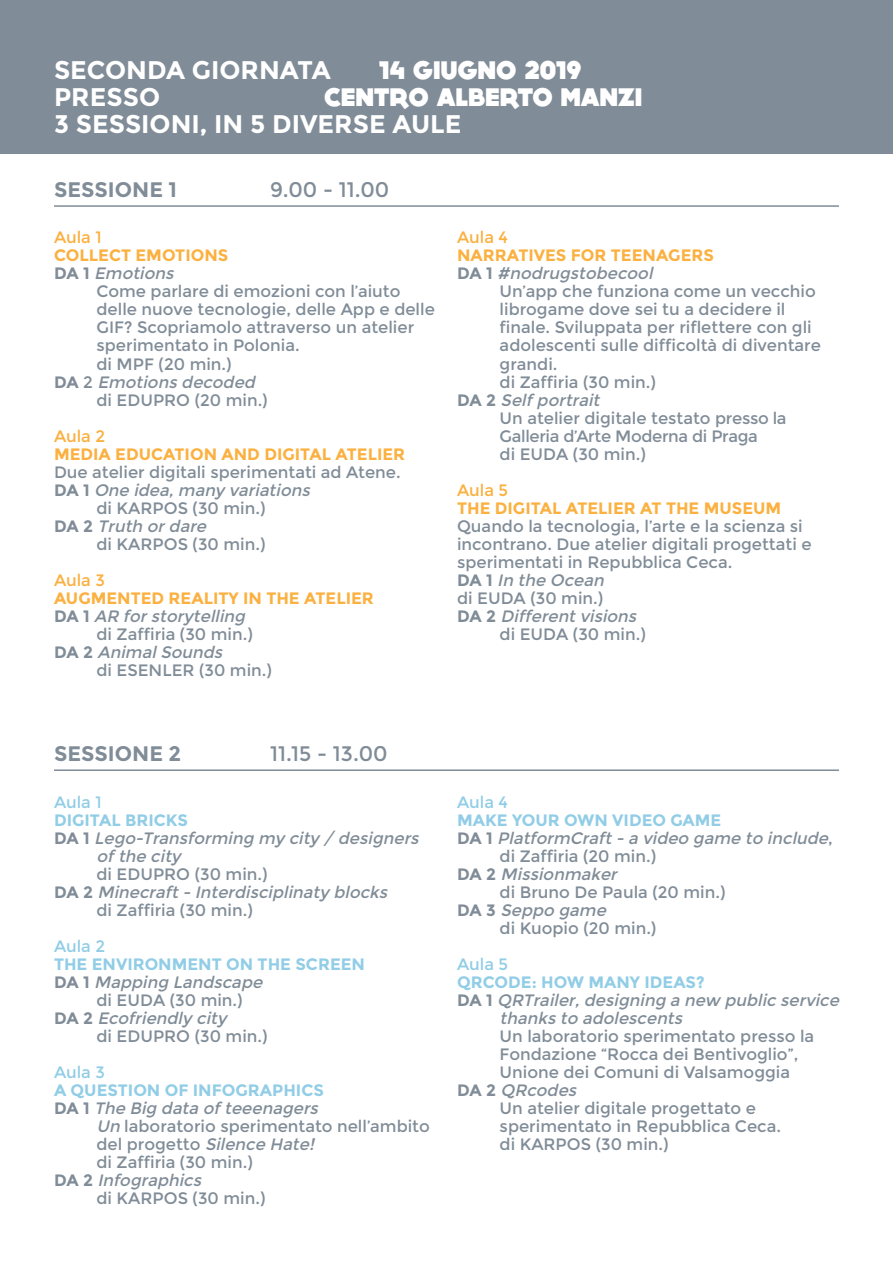
<style>
.page{position:relative;width:893px;height:1263px;background:#fff}
.page>*{position:absolute;margin:0;border:0;box-sizing:border-box;transform-origin:0 0}
.Stile_di_paragrafo_1{font:700 25.5px "Montserrat";color:#fff}
.Stile_di_paragrafo_1-2{font:800 25.5px "DOCK11";color:#fff}
.t1{font:21px "Montserrat";color:#808c97}
.t2{font:700 21px "Montserrat";color:#808c97}
.t3{font:16.5px/18px "Montserrat";color:#808c97}
.t4{font:italic 16.5px/18px "Montserrat";color:#808c97}
.t5{font:700 16.5px/18px "Montserrat";color:#fbb03f}
.t6{font:700 16.5px "Montserrat";color:#91cde6}
.t7{font:16.5px "Montserrat";color:#91cde6}
.t8{font:16.5px "Montserrat";color:#fbb03f}
.s1{font-weight:700}
.s2{font-style:italic}
.s3{font-weight:700;font-style:normal}
.s4{font-style:normal}
.s5{font-weight:400}
</style>
<div class="page">
<div style="left:0;top:0;width:893px;height:153px;background:#808c97"></div>
<hr style="left:54px;top:205px;width:785px;height:2px;background:#808c97">
<hr style="left:54px;top:769px;width:785px;height:2px;background:#808c97">
<p class="Stile_di_paragrafo_1" style="left:54px;top:55px;width:278px">SECONDA GIORNATA</p>
<p class="Stile_di_paragrafo_1-2" style="left:378px;top:58px;width:205px">14 GIUGNO 2019</p>
<p class="Stile_di_paragrafo_1" style="left:54px;top:82px;width:108px">PRESSO</p>
<p class="Stile_di_paragrafo_1-2" style="left:324px;top:85px;width:320px">CENTRO ALBERTO MANZI</p>
<p class="Stile_di_paragrafo_1" style="left:54px;top:109px;width:409px">3 SESSIONI, IN 5 DIVERSE AULE</p>
<p class="t2" style="left:54px;top:177px;width:125px">SESSIONE 1</p>
<p class="t1" style="left:270px;top:177px;width:121px">9.00 - 11.00</p>
<p class="t8" style="left:54px;top:228px;width:49px">Aula 1</p>
<p class="t5" style="left:54px;top:247px;width:176px">COLLECT EMOTIONS</p>
<p class="t3" style="left:97px;top:265px;width:340px;text-indent:-43px"><span class="s1">D A 1</span> <span class="s2">Emotions<br></span>Come parlare di emozioni con l’aiuto delle nuove tecnologie, delle App e delle<br>GIF? Scopriamolo attraverso un atelier sperimentato in Polonia.<br>di MPF (20 min.)</p>
<p class="t3" style="left:97px;top:373px;width:173px;text-indent:-43px"><span class="s1">D A</span> 2 <span class="s2">Emotions decoded </span>di EDUPRO (20 min.)</p>
<p class="t8" style="left:54px;top:426px;width:53px">Aula 2</p>
<p class="t5" style="left:54px;top:445px;width:353px">MEDIA EDUCATION AND DIGITAL ATELIER</p>
<p class="t3" style="left:54px;top:463px;width:348px">Due atelier digitali sperimentati ad Atene.</p>
<p class="t4" style="left:54px;top:481px;width:261px;text-align:center"><span class="s3">D A 1</span> One idea,many variations <span class="s4">di KARPOS (30 min.)</span></p>
<p class="t3" style="left:97px;top:517px;width:170px;text-indent:-43px"><span class="s1">DA 2</span> <span class="s2">Truth ordare<br></span>di KARPOS (30 min.)</p>
<p class="t8" style="left:54px;top:570px;width:53px">Aula 3</p>
<p class="t5" style="left:54px;top:589px;width:321px">AUGMENTED REALITY IN THE ATELIER</p>
<p class="t3" style="left:54px;top:607px;width:200px;text-align:right"><span class="s1">D A 1</span> <span class="s2">AR forstorytelling </span>di Zaffiria (30 min.)</p>
<p class="t3" style="left:97px;top:643px;width:177px;text-indent:-43px"><span class="s1">DA 2</span> <span class="s2">AnimalSounds<br></span>di ESENLER (30 min.)</p>
<p class="t8" style="left:457px;top:228px;width:52px">Aula 4</p>
<p class="t5" style="left:457px;top:247px;width:258px">NARRATIVES FOR TEENAGERS</p>
<p class="t3" style="left:500px;top:265px;width:323px;text-indent:-43px"><span class="s1">D A 1</span> <span class="s2">#nodrugstobecool<br></span>Un’app che funziona come un vecchio librogame dove sei tu a decidere il finale. Sviluppata per riflettere con gli adolescenti sulle difficoltà di diventare grandi.<br>di Zaffiria (30 min.)</p>
<p class="t3" style="left:500px;top:391px;width:288px;text-indent:-43px"><span class="s1">D A 2</span> <span class="s2">Selfportrait<br></span>Un atelier digitale testato presso la<br>Galleria d’Arte Moderna di Praga<br>di EUDA (30 min.)</p>
<p class="t5" style="left:457px;top:481px;width:326px"><span class="s5">Aula 5<br></span>THE DIGITAL ATELIER AT THE MUSEUM</p>
<p class="t3" style="left:457px;top:517px;width:356px">Quando la tecnologia, l’arte e la scienza si incontrano. Due atelier digitali progettati e sperimentati in Repubblica Ceca.<br><span class="s1">D A 1</span> <span class="s2">In the Ocean<br></span>di EUDA (30 min.)</p>
<p class="t4" style="left:500px;top:607px;width:148px;text-indent:-43px"><span class="s3">D A 2</span> Differentvisions <span class="s4">di EUDA (30 min.)</span></p>
<p class="t2" style="left:54px;top:741px;width:129px">SESSIONE 2</p>
<p class="t1" style="left:270px;top:741px;width:119px">11.15 - 13.00</p>
<p class="t7" style="left:54px;top:792px;width:49px">Aula 1</p>
<p class="t6" style="left:54px;top:810px;width:135px">DIGITAL BRICKS</p>
<p class="t4" style="left:97px;top:829px;width:328px;text-indent:-43px"><span class="s3">D A 1</span> Lego-Transforming my city / designers ofthe city<br><span class="s4">di EDUPRO (30 min.)</span></p>
<p class="t4" style="left:97px;top:883px;width:296px;text-indent:-43px"><span class="s3">D A 2</span> Minecraft- Interdisciplinaty blocks <span class="s4">di Zaffiria (30 min.)</span></p>
<p class="t7" style="left:54px;top:936px;width:53px">Aula 2</p>
<p class="t6" style="left:54px;top:954px;width:313px">THE ENVIRONMENT ON THE SCREEN</p>
<p class="t4" style="left:97px;top:973px;width:171px;text-indent:-43px"><span class="s3">D A 1</span> Mapping Landscape <span class="s4">di EUDA (30 min.)</span></p>
<p class="t3" style="left:97px;top:1009px;width:173px;text-indent:-43px"><span class="s1">D A 2</span> <span class="s2">Ecofriendly city<br></span>di EDUPRO (30 min.)</p>
<p class="t7" style="left:54px;top:1062px;width:53px">Aula 3</p>
<p class="t6" style="left:54px;top:1080px;width:271px">A QUESTION OF INFOGRAPHICS</p>
<p class="t3" style="left:97px;top:1099px;width:335px;text-indent:-43px"><span class="s1">D A 1</span> <span class="s2">The Big data ofteeenagers<br>Un</span> laboratorio sperimentato nell’ambito d e l p r o g e t t o <span class="s2">Silence Hate!<br></span>di Zaffiria (30 min.)</p>
<p class="t3" style="left:97px;top:1171px;width:170px;text-indent:-43px"><span class="s1">DA 2</span> <span class="s2">Infographics<br></span>di KARPOS (30 min.)</p>
<p class="t7" style="left:457px;top:792px;width:52px">Aula 4</p>
<p class="t6" style="left:457px;top:810px;width:266px">MAKE YOUR OWN VIDEO GAME</p>
<p class="t4" style="left:500px;top:829px;width:335px;text-indent:-43px"><span class="s3">D A 1</span> PlatformCraft- a video game to include<span class="s4">, di Zaffiria (20 min.)</span></p>
<p class="t3" style="left:500px;top:865px;width:227px;text-indent:-43px"><span class="s1">DA 2</span> <span class="s2">Missionmaker<br></span>di Bruno De Paula (20 min.)</p>
<p class="t3" style="left:500px;top:901px;width:158px;text-indent:-43px"><span class="s1">DA 3</span> <span class="s2">Seppo game<br></span>di Kuopio (20 min.)</p>
<p class="t7" style="left:457px;top:954px;width:53px">Aula 5</p>
<p class="t6" style="left:457px;top:972px;width:249px">QRCODE: HOW MANY IDEAS?</p>
<p class="t3" style="left:500px;top:991px;width:345px;text-indent:-43px"><span class="s1">D A 1</span> <span class="s2">QRTrailer,designing a new public service thanks to adolescents<br></span>Un laboratorio sperimentato presso la Fondazione “Rocca dei Bentivoglio”, Unione dei Comuni di Valsamoggia</p>
<p class="t3" style="left:500px;top:1081px;width:283px;text-indent:-43px"><span class="s1">D A 2</span> <span class="s2">QRcodes<br></span>Un atelier digitale progettato e sperimentato in Repubblica Ceca. di KARPOS (30 min.)</p>
</div>
